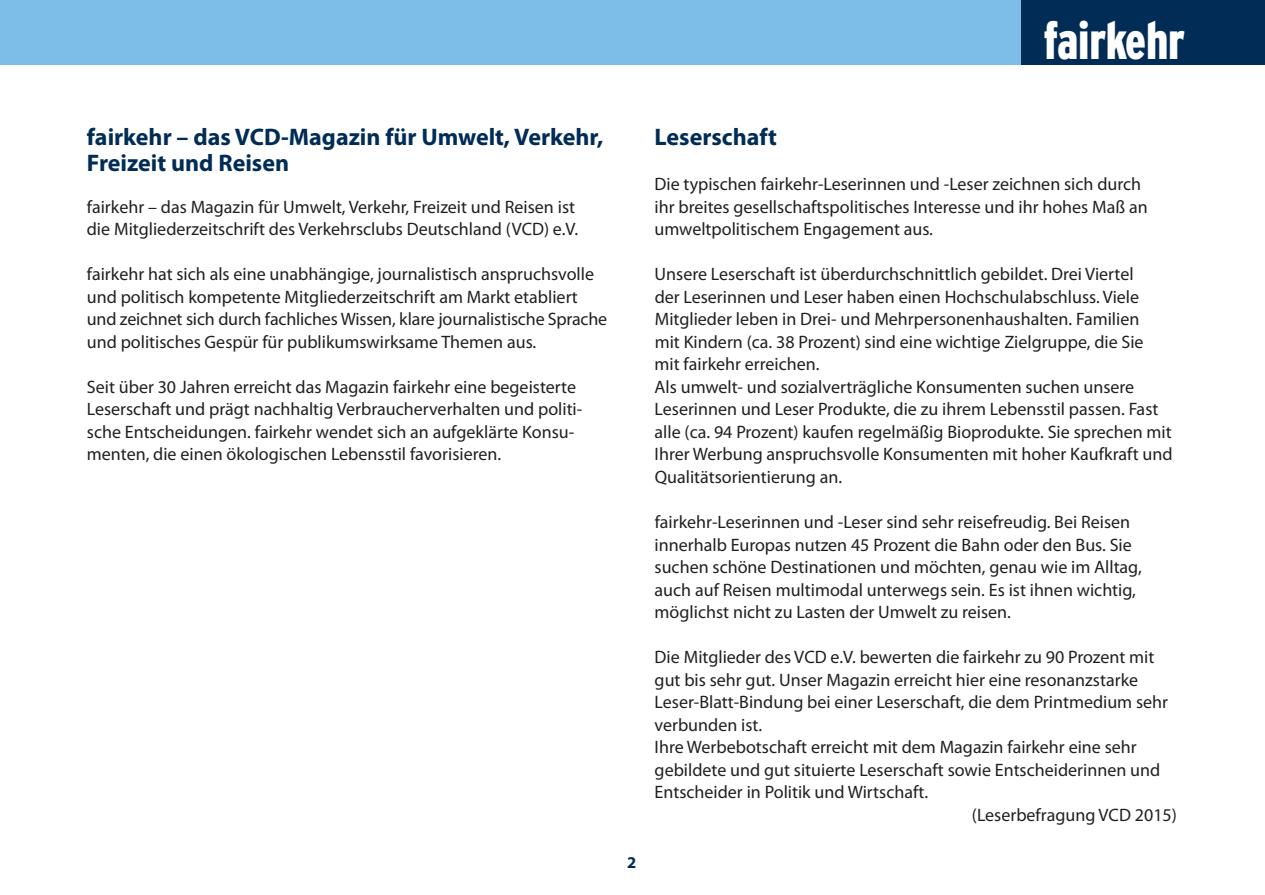
<style>
.page{position:relative;width:1265px;height:895px;background:#fff}
.page>*{position:absolute;margin:0;border:0;box-sizing:border-box;transform-origin:0 0}
.t1{font:900 condensed 52.5px "Interstate";letter-spacing:-.005em;color:#fff;scale:.9 1}
.t2{font:700 24px/25.5px "Myriad Pro";color:#002c56}
.t3{font:18px/22.5px "Myriad Pro";color:#231f20}
.t4{font:700 16.5px "Myriad Pro";color:#002c56}
</style>
<div class="page">
<div style="left:0;top:0;width:1021px;height:65px;background:#7dbee8"></div>
<div style="left:1021px;top:0;width:244px;height:65px;background:#002c56"></div>
<h1 class="t1" style="left:1043px;top:10px;width:159px">fairkehr</h1>
<h2 class="t2" style="left:87px;top:126px;width:518px">fairkehr – das VCD-Magazin für Umwelt, Verkehr ,<br>Freizeit und Reisen</h2>
<p class="t3" style="left:87px;top:197px;width:493px">fairkehr – das Magazin für Umwelt, Verkehr, Freizeit und Reisen ist die Mitgliederzeitschrift des Verkehrsclubs Deutschland (VCD) e.V.</p>
<p class="t3" style="left:87px;top:264px;width:522px">fairkehr hat sich als eine unabhängige, journalistisch anspruchsvolle und politisch kompetente Mitgliederzeitschrift am Markt etabliert und zeichnet sich durch fachliches Wissen, klare journalistische Sprache und politisches Gespür für publikumswirksame Themen aus.</p>
<p class="t3" style="left:87px;top:377px;width:497px">Seit über 30 Jahren erreicht das Magazin fairkehr eine begeisterte Leserschaft und prägt nach haltig Verbraucherverhalten und politi&shy;sche Entscheidungen. fairkehr wendet sich an aufgeklärte Konsu - menten, die einen ökologischen Lebensstil favorisieren.</p>
<p class="t4" style="left:627px;top:855px;width:11px">2</p>
<h2 class="t2" style="left:654px;top:126px;width:124px">Leserschaft</h2>
<p class="t3" style="left:654px;top:174px;width:495px">Die typischen fairkehr-Leserinnen und -Leser zeichnen sich durch ihr breites gesellschaftspolitisches Interesse und ihr hohes Maß an umweltpolitischem Engagement aus.</p>
<p class="t3" style="left:654px;top:264px;width:519px">Unsere Leserschaft ist überdurchschnittlich gebildet. Drei Viertel<br>der Leserinnen und Leser haben einen Hochschulabschluss. Viele<br>Mit glieder leben in Drei- und Mehrpersonenhaushalten. Familien<br>mit Kindern (ca. 38 Prozent) sind eine wichtige Zielgruppe, die Sie mit fairkehr erreichen.<br>Als umwelt- und sozialverträgliche Konsumenten suchen unsere Leserinnen und Leser Produkte, die zu ihrem Lebensstil passen. Fast alle (ca. 94 Prozent) kaufen regelmäßig Bioprodukte. Sie sprechen mit Ihrer Werbung anspruchsvolle Konsumenten mit hoher Kaufkraft und Qualitätsorientierung an.</p>
<p class="t3" style="left:654px;top:512px;width:489px">fairkehr-Leserinnen und -Leser sind sehr reisefreudig. Bei Reisen innerhalb Europas nutzen 45 Prozent die Bahn oder den Bus. Sie suchen schöne Destinationen und möchten, genau wie im Alltag, auch auf Reisen multimodal unterwegs sein. Es ist ihnen wichtig, möglichst nicht zu Lasten der Umwelt zu reisen.</p>
<p class="t3" style="left:654px;top:647px;width:501px">Die Mitglieder des VCD e.V. bewerten die fairkehr zu 90 Prozent mit</p>
<p class="t3" style="left:654px;top:669px;width:485px">gut bis sehr gut. Unser Magazin erreicht hier eine resonanzstarke</p>
<p class="t3" style="left:654px;top:692px;width:515px">Leser-Blatt-Bindung bei einer Leserschaft, die dem Printmedium sehr</p>
<p class="t3" style="left:654px;top:714px;width:109px">verbunden ist.</p>
<p class="t3" style="left:654px;top:737px;width:484px">Ihre Werbebotschaft erreicht mit dem Magazin fairkehr eine sehr</p>
<p class="t3" style="left:654px;top:759px;width:507px">gebildete und gut situierte Leserschaft sowie Entscheiderinnen und</p>
<p class="t3" style="left:654px;top:782px;width:275px">Entscheider in Politik und Wirtschaft.</p>
<p class="t3" style="left:972px;top:804px;width:206px">(Leserbefragung VCD 2015)</p>
</div>
